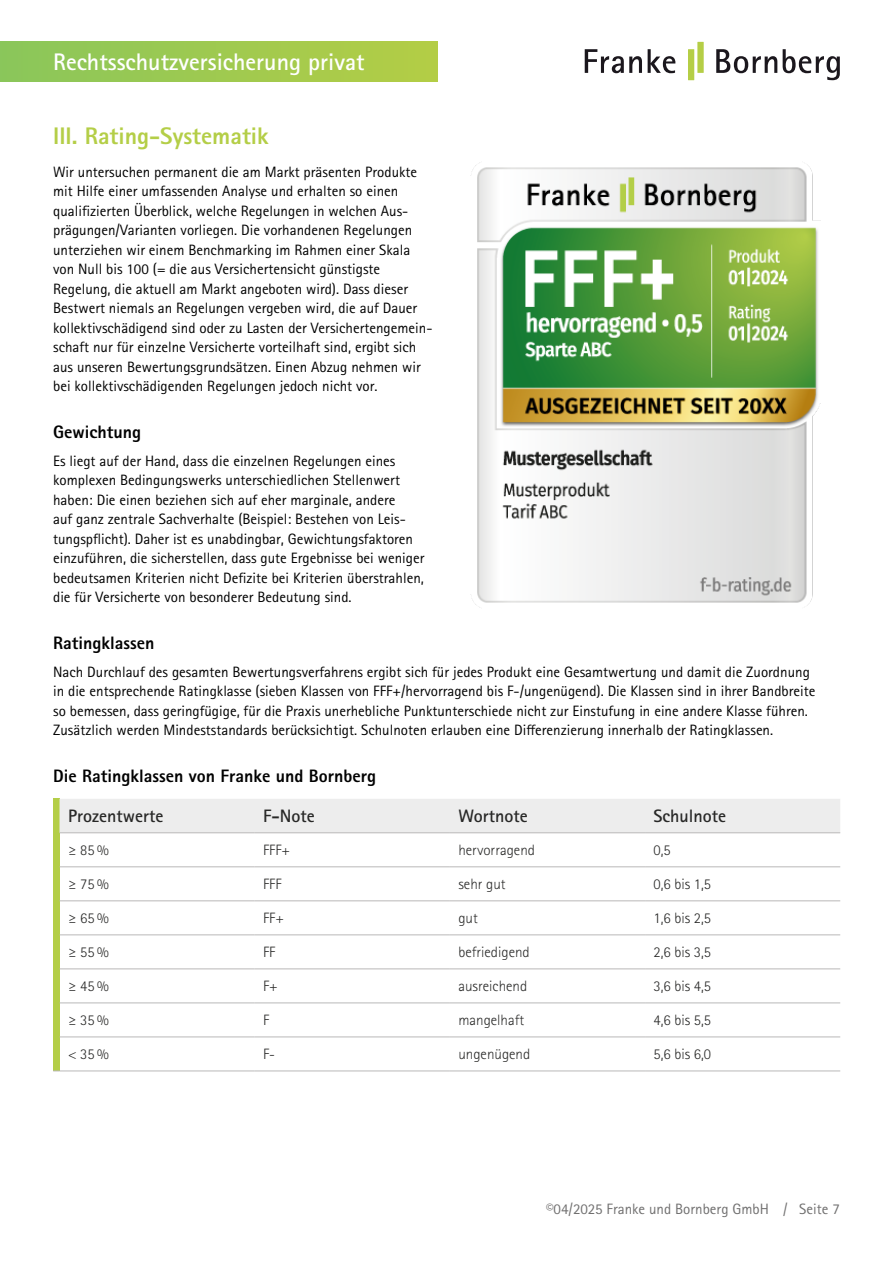
<style>
.page{position:relative;width:893px;height:1263px;background:#fff}
.page>*{position:absolute;margin:0;border:0;box-sizing:border-box;transform-origin:0 0}
.t1{font:700 24px "Rotis Sans Serif Pro";color:#fff}
.t2{font:800 24px "Rotis Sans Serif Pro";color:#b4ce47}
.t3{font:800 18px "Rotis Sans Serif Pro";color:#000}
.t4{font:700 18px "Rotis Sans Serif Pro";color:#282827}
.t5{font:15px/19.5px "Rotis Sans Serif Pro";color:#000}
.t6{font:300 15px "Rotis Sans Serif Pro";color:#282827}
.t7{font:15px "Rotis Sans Serif Pro";color:#706f6f}
</style>
<div class="page">
<div style="left:0;top:41px;width:437px;height:40px;background:linear-gradient(to right,#8ac65b,#b4cd45)"></div>
<svg style="left:716px;top:49px;width:124px;height:31px"></svg>
<svg style="left:585px;top:49px;width:90px;height:24px"></svg>
<div style="left:688px;top:49px;width:6px;height:31px;background:#b5ce46"></div>
<div style="left:697px;top:42px;width:7px;height:31px;background:#b5ce46"></div>
<div style="left:53px;top:799px;width:7px;height:272px;background:#b4ce47"></div>
<div style="left:60px;top:799px;width:780px;height:33px;background:#ededed"></div>
<hr style="left:60px;top:832px;width:195px;height:1px;background:#b9b8b8">
<hr style="left:255px;top:832px;width:195px;height:1px;background:#b9b8b8">
<hr style="left:450px;top:832px;width:195px;height:1px;background:#b9b8b8">
<hr style="left:645px;top:832px;width:195px;height:1px;background:#b9b8b8">
<hr style="left:255px;top:866px;width:195px;height:1px;background:#b9b8b8">
<hr style="left:450px;top:866px;width:195px;height:1px;background:#b9b8b8">
<hr style="left:645px;top:866px;width:195px;height:1px;background:#b9b8b8">
<hr style="left:255px;top:900px;width:195px;height:1px;background:#b9b8b8">
<hr style="left:450px;top:900px;width:195px;height:1px;background:#b9b8b8">
<hr style="left:645px;top:900px;width:195px;height:1px;background:#b9b8b8">
<hr style="left:255px;top:934px;width:195px;height:1px;background:#b9b8b8">
<hr style="left:450px;top:934px;width:195px;height:1px;background:#b9b8b8">
<hr style="left:645px;top:934px;width:195px;height:1px;background:#b9b8b8">
<hr style="left:255px;top:968px;width:195px;height:1px;background:#b9b8b8">
<hr style="left:450px;top:968px;width:195px;height:1px;background:#b9b8b8">
<hr style="left:645px;top:968px;width:195px;height:1px;background:#b9b8b8">
<hr style="left:255px;top:1002px;width:195px;height:1px;background:#b9b8b8">
<hr style="left:450px;top:1002px;width:195px;height:1px;background:#b9b8b8">
<hr style="left:645px;top:1002px;width:195px;height:1px;background:#b9b8b8">
<hr style="left:255px;top:1036px;width:195px;height:1px;background:#b9b8b8">
<hr style="left:450px;top:1036px;width:195px;height:1px;background:#b9b8b8">
<hr style="left:645px;top:1036px;width:195px;height:1px;background:#b9b8b8">
<hr style="left:255px;top:1070px;width:195px;height:1px;background:#b9b8b8">
<hr style="left:450px;top:1070px;width:195px;height:1px;background:#b9b8b8">
<hr style="left:645px;top:1070px;width:195px;height:1px;background:#b9b8b8">
<hr style="left:60px;top:866px;width:195px;height:1px;background:#b9b8b8">
<hr style="left:60px;top:900px;width:195px;height:1px;background:#b9b8b8">
<hr style="left:60px;top:934px;width:195px;height:1px;background:#b9b8b8">
<hr style="left:60px;top:968px;width:195px;height:1px;background:#b9b8b8">
<hr style="left:60px;top:1002px;width:195px;height:1px;background:#b9b8b8">
<hr style="left:60px;top:1036px;width:195px;height:1px;background:#b9b8b8">
<hr style="left:60px;top:1070px;width:195px;height:1px;background:#b9b8b8">
<img style="left:470px;top:162px;width:351px;height:446px">
<h1 class="t1" style="left:53px;top:46px;width:313px">Rechtsschutzversicherung privat</h1>
<h1 class="t2" style="left:53px;top:121px;width:217px">III. Rating-Systematik</h1>
<p class="t5" style="left:53px;top:162px;width:381px">Wir untersuchen permanent die am Markt präsenten Produkte mit Hilfe einer umfassenden Analyse und erhalten so einen qualifizierten Überblick, welche Regelungen in welchen Aus&shy;prägungen/Varianten vorliegen. Die vorhandenen Regelungen unterziehen wir einem Benchmarking im Rahmen einer Skala von Null bis 100 (= die aus Versichertensicht günstigste Regelung, die aktuell am Markt angeboten wird). Dass dieser Bestwert niemals an Regelungen vergeben wird, die auf Dauer kollektivschädigend sind oder zu Lasten der Versichertengemein&shy;schaft nur für einzelne Versicherte vorteilhaft sind, ergibt sich aus unseren Bewertungsgrundsätzen. Einen Abzug nehmen wir bei kollektivschädigenden Regelungen jedoch nicht vor.</p>
<p class="t3" style="left:53px;top:420px;width:90px">Gewichtung</p>
<p class="t5" style="left:53px;top:451px;width:373px">Es liegt auf der Hand, dass die einzelnen Regelungen eines komplexen Bedingungswerks unterschiedlichen Stellenwert haben: Die einen beziehen sich auf eher marginale, andere<br>auf ganz zentrale Sachverhalte (Beispiel: Bestehen von Leis&shy;tungspflicht). Daher ist es unabdingbar, Gewichtungsfaktoren einzuführen, die sicherstellen, dass gute Ergebnisse bei weniger bedeutsamen Kriterien nicht Defizite bei Kriterien überstrahlen, die für Versicherte von besonderer Bedeutung sind.</p>
<p class="t3" style="left:53px;top:631px;width:103px">Ratingklassen</p>
<p class="t5" style="left:53px;top:662px;width:764px">Nach Durchlauf des gesamten Bewertungsverfahrens ergibt sich für jedes Produkt eine Gesamtwertung und damit die Zuordnung in die entsprechende Ratingklasse (sieben Klassen von FFF+/hervorragend bis F-/ungenügend). Die Klassen sind in ihrer Bandbreite so bemessen, dass geringfügige, für die Praxis unerhebliche Punktunterschiede nicht zur Einstufung in eine andere Klasse führen.<br>Zusätzlich werden Mindeststandards berücksichtigt. Schulnoten erlauben eine Differenzierung innerhalb der Ratingklassen.</p>
<p class="t3" style="left:53px;top:764px;width:324px">Die Ratingklassen von Franke und Bornberg</p>
<p class="t4" style="left:68px;top:805px;width:97px">Prozentwerte</p>
<p class="t4" style="left:263px;top:805px;width:53px">F-Note</p>
<p class="t4" style="left:458px;top:805px;width:71px">Wortnote</p>
<p class="t4" style="left:654px;top:805px;width:74px">Schulnote</p>
<p class="t6" style="left:68px;top:841px;width:42px">≥ 85%</p>
<p class="t6" style="left:263px;top:841px;width:28px">FFF+</p>
<p class="t6" style="left:458px;top:841px;width:78px">hervorragend</p>
<p class="t6" style="left:654px;top:841px;width:19px">0,5</p>
<p class="t6" style="left:68px;top:875px;width:42px">≥ 75%</p>
<p class="t6" style="left:263px;top:875px;width:20px">FFF</p>
<p class="t6" style="left:458px;top:875px;width:49px">sehr gut</p>
<p class="t6" style="left:654px;top:875px;width:59px">0,6 bis 1,5</p>
<p class="t6" style="left:68px;top:909px;width:42px">≥ 65%</p>
<p class="t6" style="left:263px;top:909px;width:22px">FF+</p>
<p class="t6" style="left:458px;top:909px;width:21px">gut</p>
<p class="t6" style="left:654px;top:909px;width:59px">1,6 bis 2,5</p>
<p class="t6" style="left:68px;top:943px;width:42px">≥ 55%</p>
<p class="t6" style="left:263px;top:943px;width:14px">FF</p>
<p class="t6" style="left:458px;top:943px;width:73px">befriedigend</p>
<p class="t6" style="left:654px;top:943px;width:59px">2,6 bis 3,5</p>
<p class="t6" style="left:68px;top:977px;width:42px">≥ 45%</p>
<p class="t6" style="left:263px;top:977px;width:16px">F+</p>
<p class="t6" style="left:458px;top:977px;width:70px">ausreichend</p>
<p class="t6" style="left:654px;top:977px;width:59px">3,6 bis 4,5</p>
<p class="t6" style="left:68px;top:1011px;width:42px">≥ 35%</p>
<p class="t6" style="left:263px;top:1011px;width:8px">F</p>
<p class="t6" style="left:458px;top:1011px;width:67px">mangelhaft</p>
<p class="t6" style="left:654px;top:1011px;width:59px">4,6 bis 5,5</p>
<p class="t6" style="left:68px;top:1045px;width:42px">&lt; 35%</p>
<p class="t6" style="left:263px;top:1045px;width:13px">F-</p>
<p class="t6" style="left:458px;top:1045px;width:73px">ungenügend</p>
<p class="t6" style="left:654px;top:1045px;width:59px">5,6 bis 6,0</p>
<p class="t7" style="left:546px;top:1200px;width:295px">©04/2025 Franke und Bornberg GmbH / Seite 7</p>
</div>
